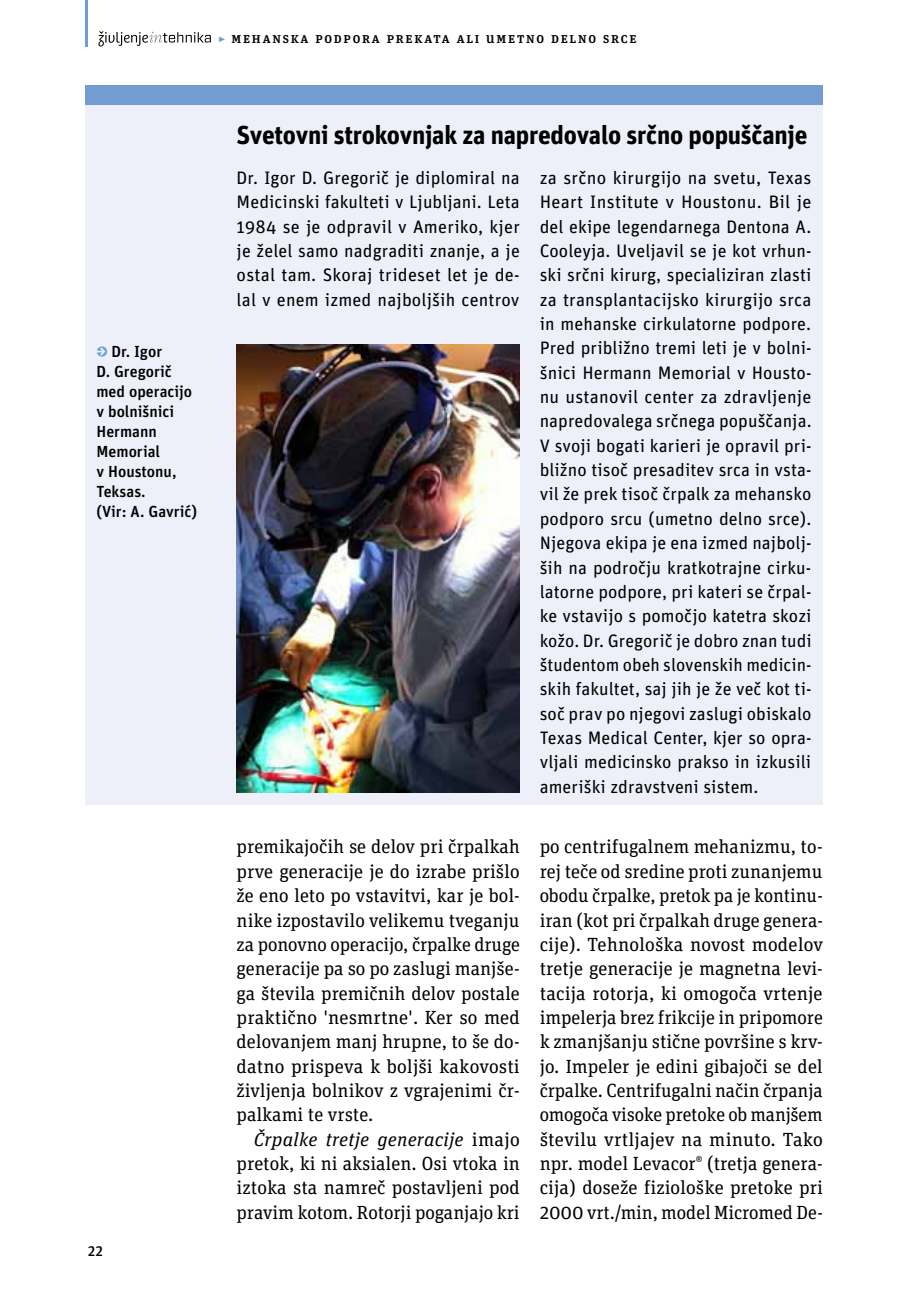
<style>
.page{position:relative;width:908px;height:1304px;background:#fff}
.page>*{position:absolute;margin:0;border:0;box-sizing:border-box;transform-origin:0 0}
.t1{font:700 26px "Unit Pro";letter-spacing:-.01em;color:#000}
.t2{font:19px/24.4px "Unit Slab Pro";color:#000;text-align:justify}
.t3{font:18px/24.4px "Unit Pro";letter-spacing:.005em;color:#000;text-align:justify}
.t4{font:500 16px/20px "Unit Pro";color:#000}
.t5{font:500 14px "Unit Slab Pro";letter-spacing:.125em;color:#000}
.s1{color:#739dd2}
.s2{font-weight:700;color:#739dd2}
.s3{font-style:italic}
</style>
<div class="page">
<svg style="left:98px;top:31px;width:113px;height:15px"></svg>
<hr style="left:85px;top:0;width:3px;height:47px;background:#739dd2">
<div style="left:85px;top:105px;width:737px;height:700px;background:#edf0f9"></div>
<div style="left:85px;top:85px;width:737px;height:20px;background:#739dd2"></div>
<img style="left:236px;top:344px;width:283px;height:449px">
<p class="t5" style="left:218px;top:28px;width:420px"><span class="s1">▸</span> Mehanska podpora prekata ali umetno delno srce</p>
<p class="t4" style="left:96px;top:341px;width:102px"><span class="s2">→</span> Dr. Igor<br>D. Gregorič med operacijo v bolnišnici<br>Hermann<br>Memorial<br>v Houstonu,<br>Teksas.<br>(Vir: A. Gavrić)</p>
<p class="t5" style="left:88px;top:1242px;width:16px">22</p>
<h1 class="t1" style="left:236px;top:118px;width:572px">Svetovni strokovnjak za napredovalo srčno popuščanje</h1>
<p class="t3" style="left:236px;top:165px;width:284px">Dr. Igor D. Gregorič je diplomiral na Medicinski fakulteti v Ljubljani. Leta 1984 se je odpravil v Ameriko, kjer je želel samo nadgraditi znanje, a je ostal tam. Skoraj trideset let je de&shy;lal v enem izmed najboljših centrov</p>
<p class="t3" style="left:539px;top:165px;width:273px">za srčno kirurgijo na svetu, Texas Heart Institute v Houstonu. Bil je del ekipe legendarnega Dentona A.<br>Cooleyja. Uveljavil se je kot vrhun&shy;ski srčni kirurg, specializiran zlasti za transplantacijsko kirurgijo srca in mehanske cirkulatorne podpore.<br>Pred približno tremi leti je v bolni&shy;šnici Hermann Memorial v Housto&shy;nu ustanovil center za zdravljenje napredovalega srčnega popuščanja.<br>V svoji bogati karieri je opravil pri&shy;bližno tisoč presaditev srca in vsta&shy;vil že prek tisoč črpalk za mehansko podporo srcu (umetno delno srce).<br>Njegova ekipa je ena izmed najbolj&shy;ših na področju kratkotrajne cirku&shy;latorne podpore, pri kateri se črpal&shy;ke vstavijo s pomočjo katetra skozi kožo. Dr. Gregorič je dobro znan tudi študentom obeh slovenskih medicin&shy;skih fakultet, saj jih je že več kot ti&shy;soč prav po njegovi zaslugi obiskalo Texas Medical Center, kjer so opra&shy;vljali medicinsko prakso in izkusili ameriški zdravstveni sistem.</p>
<p class="t2" style="left:236px;top:834px;width:285px">premikajočih se delov pri črpalkah prve generacije je do izrabe prišlo že eno leto po vstavitvi, kar je bol&shy;nike izpostavilo velikemu tveganju za ponovno operacijo, črpalke druge generacije pa so po zaslugi manjše&shy;ga števila premičnih delov postale praktično 'nesmrtne'. Ker so med delovanjem manj hrupne, to še do&shy;datno prispeva k boljši kakovosti življenja bolnikov z vgrajenimi čr&shy;palkami te vrste.</p>
<p class="t2" style="left:236px;top:1126px;width:285px;text-indent:17px"><span class="s3">Črpalke tretje generacije</span> imajo pretok, ki ni aksialen. Osi vtoka in iztoka sta namreč postavljeni pod pravim kotom. Rotorji poganjajo kri</p>
<p class="t2" style="left:539px;top:834px;width:285px">po centrifugalnem mehanizmu, to&shy;rej teče od sredine proti zunanjemu obodu črpalke, pretok pa je kontinu&shy;iran (kot pri črpalkah druge genera&shy;cije). Tehnološka novost modelov tretje generacije je magnetna levi&shy;tacija rotorja, ki omogoča vrtenje impelerja brez frikcije in pripomore k zmanjšanju stične površine s krv&shy;jo. Impeler je edini gibajoči se del črpalke. Centrifugalni način črpanja omogoča visoke pretoke ob manjšem številu vrtljajev na minuto. Tako npr. model Levacor<sup>®</sup> (tretja genera&shy;cija) doseže fiziološke pretoke pri 2000 vrt./min, model Micromed De-</p>
</div>
